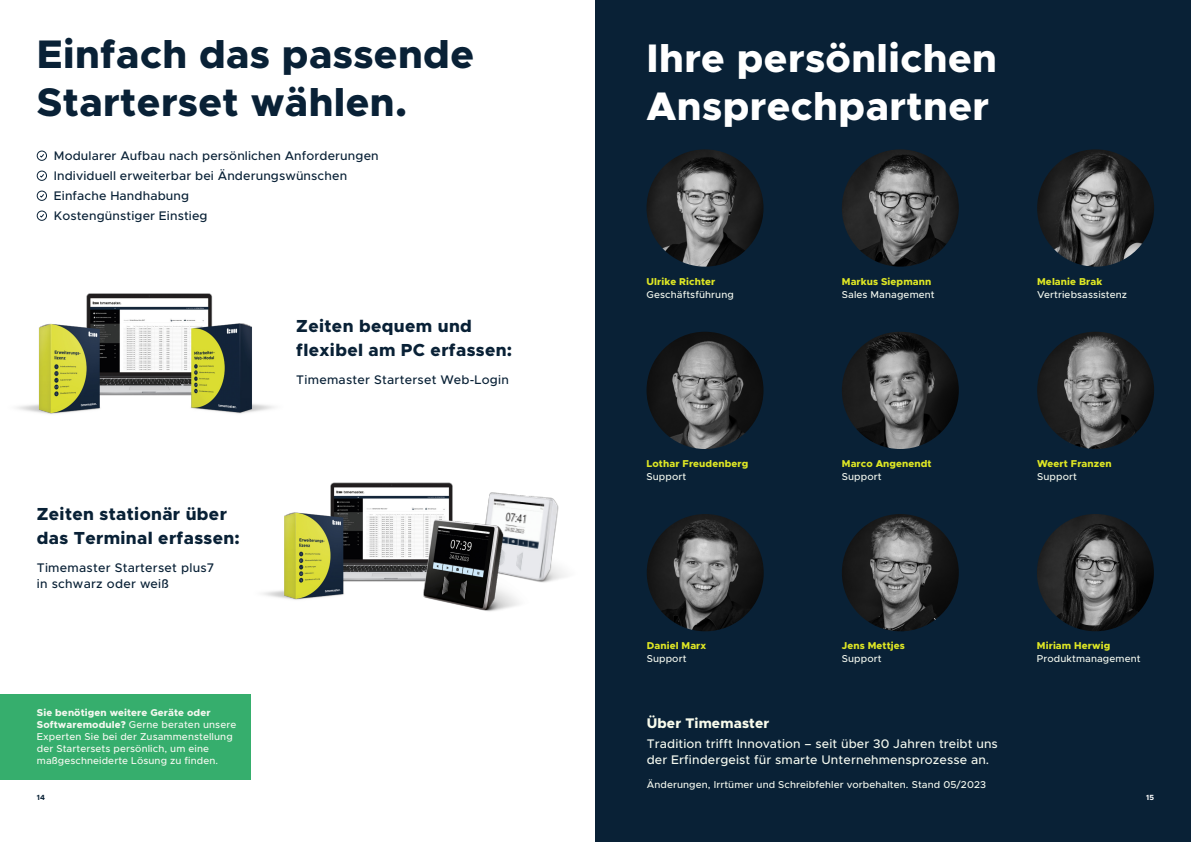
<style>
.page{position:relative;width:1191px;height:842px;background:#fff}
.page>*{position:absolute;margin:0;border:0;box-sizing:border-box;transform-origin:0 0}
.t1{font:800 40px/48px "Metropolis";letter-spacing:.01em;color:#092136}
.t2{font:800 40px/48px "Metropolis";letter-spacing:.01em;color:#fff}
.t3{font:800 17.5px/24px "Metropolis";letter-spacing:.02em;color:#092136}
.t4{font:800 14px "Metropolis";letter-spacing:.01em;color:#f8fbec}
.t5{font:500 12.5px/20px "Metropolis";letter-spacing:.01em;color:#092136}
.t6{font:500 12.5px/16px "Metropolis";letter-spacing:.01em;color:#f3f8ef}
.t7{font:500 10px/12px "Metropolis";letter-spacing:.01em;color:#f3f8ef}
.t8{font:800 10px "Metropolis";letter-spacing:.01em;color:#dee624}
.t9{font:700 7.5px "Metropolis";color:#fff}
.t10{font:700 7.5px "Metropolis";color:#092136}
.s1{font-weight:800}
</style>
<div class="page">
<div style="left:595px;top:0;width:596px;height:842px;background:#092136"></div>
<img style="left:17px;top:293px;width:257px;height:121px">
<img style="left:545px;top:497px;width:21px;height:85px">
<img style="left:263px;top:482px;width:282px;height:130px">
<svg style="left:36px;top:210px;width:11px;height:11px"></svg>
<svg style="left:36px;top:190px;width:11px;height:11px"></svg>
<svg style="left:36px;top:170px;width:11px;height:11px"></svg>
<svg style="left:36px;top:150px;width:11px;height:11px"></svg>
<div style="left:0;top:694px;width:251px;height:86px;background:#36ae6d"></div>
<img style="left:646px;top:332px;width:117px;height:117px;border-radius:59px">
<img style="left:842px;top:332px;width:116px;height:117px;border-radius:59px">
<img style="left:1037px;top:332px;width:117px;height:117px;border-radius:59px">
<img style="left:646px;top:149px;width:117px;height:118px;border-radius:59px">
<img style="left:1037px;top:149px;width:117px;height:118px;border-radius:59px">
<img style="left:842px;top:149px;width:116px;height:118px;border-radius:59px">
<img style="left:1037px;top:514px;width:116px;height:117px;border-radius:59px">
<img style="left:842px;top:514px;width:116px;height:117px;border-radius:59px">
<img style="left:647px;top:514px;width:116px;height:117px;border-radius:59px">
<h1 class="t1" style="left:37px;top:30px;width:439px">Einfach das passende<br>Starterset wählen.</h1>
<p class="t5" style="left:54px;top:146px;width:326px">Modularer Aufbau nach persönlichen Anforderungen Individuell erweiterbar bei Änderungswünschen Einfache Handhabung<br>Kostengünstiger Einstieg</p>
<h2 class="t3" style="left:37px;top:502px;width:204px">Zeiten stationär über das Terminal erfassen:</h2>
<p class="t5" style="left:37px;top:560px;width:179px;line-height:16px">Timemaster Starterset plus7 in schwarz oder weiß</p>
<p class="t7" style="left:37px;top:707px;width:201px"><span class="s1">Sie benötigen weitere Geräte oder Softwaremodule?</span> Gerne beraten unsere Experten Sie bei der Zusammenstellung der Startersets persönlich, um eine maßgeschneiderte Lösung zu finden.</p>
<p class="t10" style="left:37px;top:794px;width:10px">14</p>
<h2 class="t3" style="left:296px;top:314px;width:217px">Zeiten bequem und flexibel am PC erfassen:</h2>
<p class="t5" style="left:296px;top:370px;width:214px">Timemaster Starterset Web-Login</p>
<h1 class="t2" style="left:646px;top:34px;width:352px">Ihre persönlichen<br>Ansprechpartner</h1>
<p class="t8" style="left:646px;top:275px;width:70px">Ulrike Richter</p>
<p class="t7" style="left:646px;top:288px;width:89px">Geschäftsführung</p>
<p class="t8" style="left:842px;top:275px;width:91px">Markus Siepmann</p>
<p class="t7" style="left:842px;top:288px;width:94px">Sales Management</p>
<p class="t8" style="left:1037px;top:275px;width:67px">Melanie Brak</p>
<p class="t7" style="left:1037px;top:288px;width:91px">Vertriebsassistenz</p>
<p class="t8" style="left:646px;top:458px;width:103px">Lothar Freudenberg</p>
<p class="t7" style="left:646px;top:470px;width:41px">Support</p>
<p class="t8" style="left:842px;top:458px;width:91px">Marco Angenendt</p>
<p class="t7" style="left:842px;top:470px;width:41px">Support</p>
<p class="t8" style="left:1037px;top:458px;width:76px">Weert Franzen</p>
<p class="t7" style="left:1037px;top:470px;width:41px">Support</p>
<p class="t8" style="left:647px;top:640px;width:61px">Daniel Marx</p>
<p class="t7" style="left:647px;top:653px;width:41px">Support</p>
<p class="t8" style="left:842px;top:640px;width:65px">Jens Mettjes</p>
<p class="t7" style="left:842px;top:653px;width:41px">Support</p>
<h3 class="t4" style="left:647px;top:715px;width:124px">Über Timemaster</h3>
<p class="t6" style="left:647px;top:736px;width:352px">Tradition trifft Innovation – seit über 30 Jahren treibt uns der Erfindergeist für smarte Unternehmensprozesse an.</p>
<p class="t7" style="left:647px;top:779px;width:341px">Änderungen, Irrtümer und Schreibfehler vorbehalten. Stand 05/2023</p>
<p class="t8" style="left:1037px;top:640px;width:75px">Miriam Herwig</p>
<p class="t7" style="left:1037px;top:653px;width:105px">Produktmanagement</p>
<p class="t9" style="left:1146px;top:794px;width:9px">15</p>
</div>
